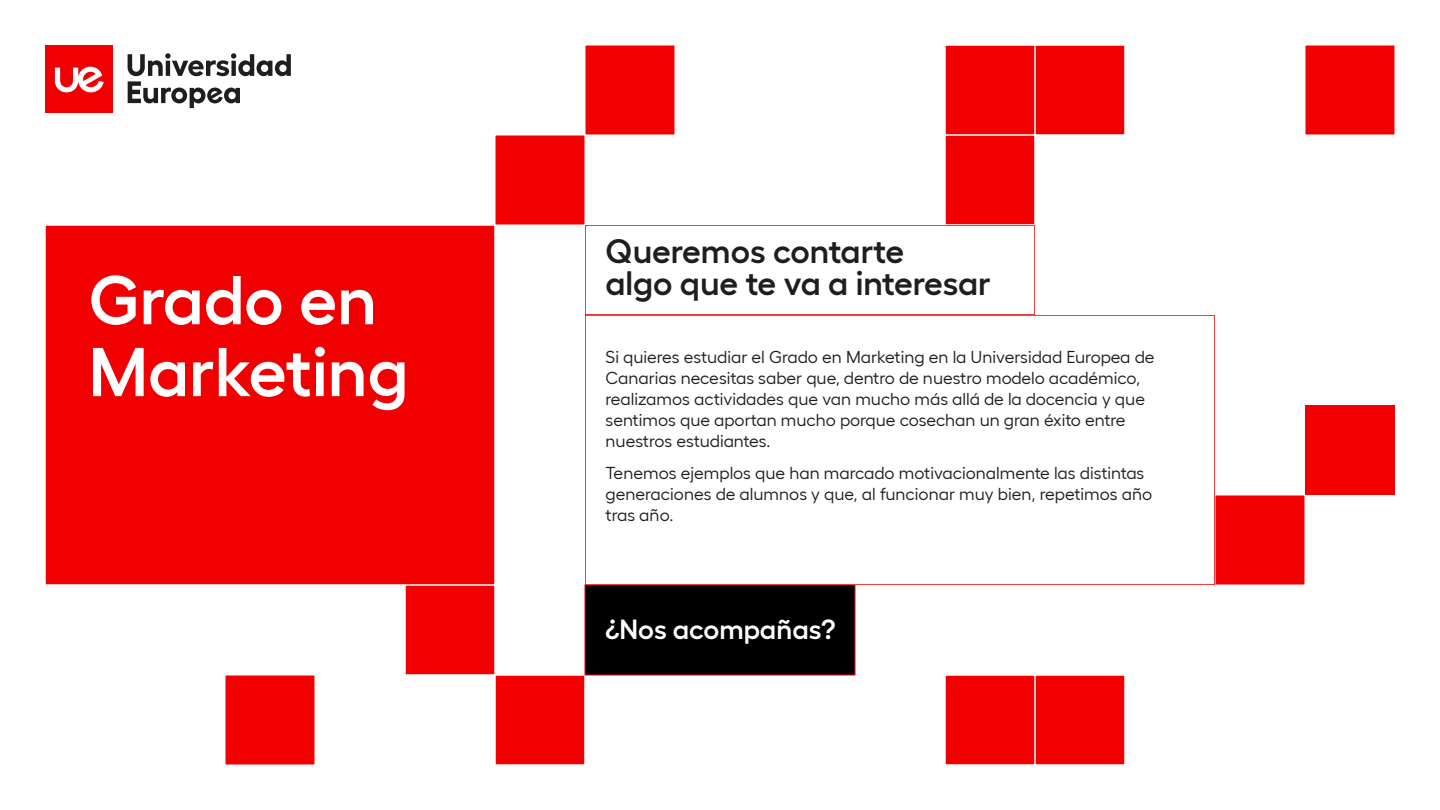
<style>
.page{position:relative;width:1440px;height:810px;background:#fff}
.page>*{position:absolute;margin:0;border:0;box-sizing:border-box;transform-origin:0 0}
.t1{font:600 68.93px/71.9px "Hellix";color:#fff}
.t2{font:600 33.75px/32.2px "Hellix";color:#1e1e1e}
.t3{font:600 27.6px "Hellix";color:#fff}
.t4{font:17.25px/21px "Hellix";color:#1e1e1e}
</style>
<div class="page">
<div style="left:45px;top:225px;width:450px;height:360px;background:#f00000"></div>
<svg style="left:128px;top:53px;width:163px;height:55px"></svg>
<div style="left:45px;top:45px;width:67px;height:67px;background:#f00000"></div>
<svg style="left:55px;top:66px;width:49px;height:26px"></svg>
<div style="left:1305px;top:45px;width:90px;height:90px;background:#f00000"></div>
<div style="left:1215px;top:495px;width:90px;height:90px;background:#f00000"></div>
<div style="left:1305px;top:405px;width:90px;height:90px;background:#f00000"></div>
<div style="left:495px;top:135px;width:90px;height:90px;background:#f00000"></div>
<svg style="left:405px;top:585px;width:180px;height:180px"></svg>
<div style="left:585px;top:585px;width:270px;height:90px;background:#000"></div>
<svg style="left:585px;top:315px;width:630px;height:270px"></svg>
<div style="left:225px;top:675px;width:90px;height:90px;background:#f00000"></div>
<svg style="left:585px;top:45px;width:540px;height:270px"></svg>
<div style="left:945px;top:675px;width:180px;height:90px;background:#f00000"></div>
<h1 class="t1" style="left:89px;top:257px;width:321px">Grado en<br>Marketing</h1>
<h2 class="t2" style="left:606px;top:232px;width:387px">Queremos contarte<br>algo que te va a interesar</h2>
<p class="t4" style="left:606px;top:345px;width:550px">Si quieres estudiar el Grado en Marketing en la Universidad Europea de Canarias necesitas saber que, dentro de nuestro modelo académico, realizamos actividades que van mucho más allá de la docencia y que sentimos que aportan mucho porque cosechan un gran éxito entre nuestros estudiantes.</p>
<p class="t4" style="left:606px;top:461px;width:548px">Tenemos ejemplos que han marcado motivacionalmente las distintas generaciones de alumnos y que, al funcionar muy bien, repetimos año tras año.</p>
<h3 class="t3" style="left:606px;top:608px;width:232px">¿Nos acompañas?</h3>
</div>
